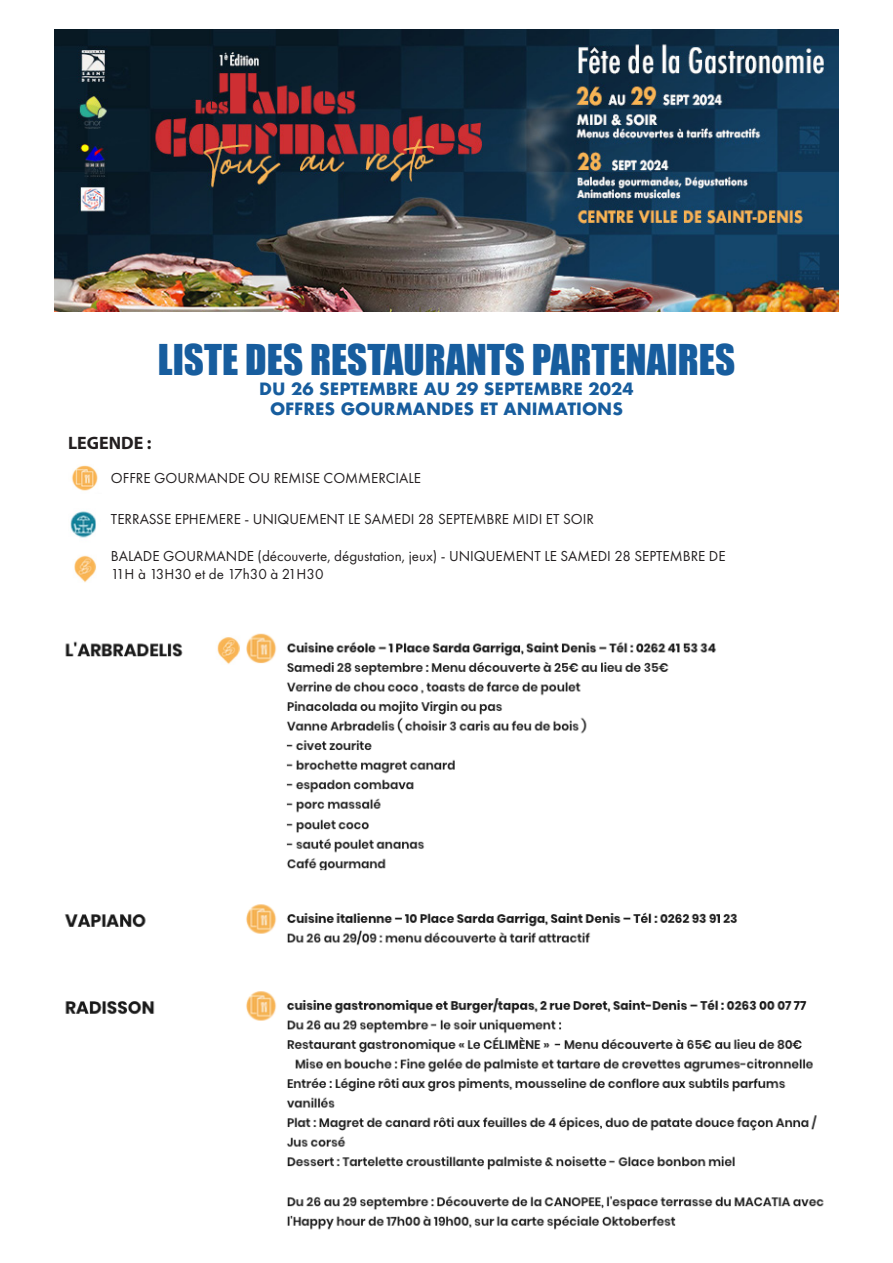
<style>
.page{position:relative;width:893px;height:1263px;background:#fff}
.page>*{position:absolute;margin:0;border:0;box-sizing:border-box;transform-origin:0 0}
.t1{font:39px "Impact";color:#175d9e}
.t2{font:700 18px "Myriad Pro";color:#231f20}
.t3{font:700 16.5px "Futura";color:#175d9e}
.t4{font:15px/18px "Futura PT";color:#231f20}
</style>
<div class="page">
<img style="left:54px;top:29px;width:785px;height:282px">
<img style="left:71px;top:465px;width:27px;height:26px">
<img style="left:70px;top:511px;width:26px;height:27px">
<img style="left:74px;top:555px;width:22px;height:28px">
<img style="left:64px;top:633px;width:760px;height:597px">
<img style="left:212px;top:633px;width:33px;height:35px">
<p class="t1" style="left:158px;top:330px;width:579px">LISTE DES RESTAURANTS PARTENAIRES</p>
<p class="t3" style="left:259px;top:377px;width:376px">DU 26 SEPTEMBRE AU 29 SEPTEMBRE 2024</p>
<p class="t3" style="left:270px;top:397px;width:354px">OFFRES GOURMANDES ET ANIMATIONS</p>
<p class="t2" style="left:68px;top:432px;width:85px">LEGENDE :</p>
<p class="t4" style="left:111px;top:469px;width:312px">OFFRE GOURMANDE OU REMISE COMMERCIALE</p>
<p class="t4" style="left:111px;top:510px;width:484px">TERRASSE EPHEMERE - UNIQUEMENT LE SAMEDI 28 SEPTEMBRE MIDI ET SOIR</p>
<p class="t4" style="left:111px;top:547px;width:616px">BALADE GOURMANDE (découverte, dégustation, jeux) - UNIQUEMENT LE SAMEDI 28 SEPTEMBRE DE<br>11H à 13H30 et de 17h30 à 21H30</p>
</div>
